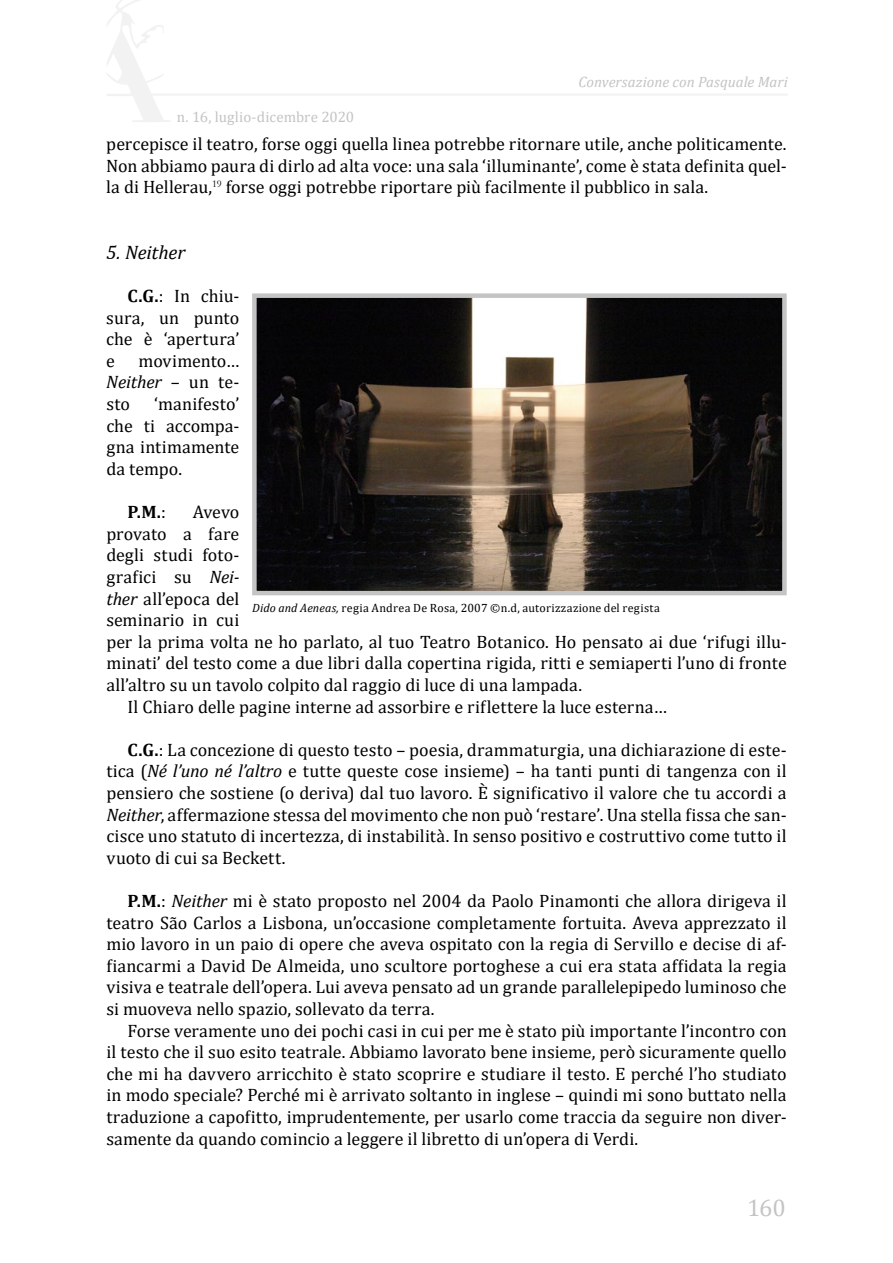
<style>
.page{position:relative;width:893px;height:1263px;background:#fff}
.page>*{position:absolute;margin:0;border:0;box-sizing:border-box;transform-origin:0 0}
.t1{font:24px "Cambria";color:#c4c4c4}
.t2{font:italic 19.5px "Cambria";letter-spacing:-.01em;color:#000}
.t3{font:18px/21.6px "Cambria";letter-spacing:.005em;color:#000;text-align:justify}
.t4{font:700 18px "Cambria";color:#000}
.t5{font:italic 15px "Cambria";letter-spacing:-.005em;color:#c4c4c4}
.t6{font:15px "Cambria";color:#c4c4c4}
.t7{font:12px "Cambria";letter-spacing:.025em;color:#000}
.s1{font-weight:700}
.s2{font-style:italic}
.s3{font-weight:400}
</style>
<div class="page">
<svg style="left:107px;top:0;width:64px;height:122px"></svg>
<hr style="left:131px;top:93px;width:657px;height:3px;background:#f2f3f3">
<img style="left:257px;top:298px;width:525px;height:292px">
<div style="left:252px;top:293px;width:535px;height:302px;border:4px solid #c4c4c4"></div>
<p class="t5" style="left:578px;top:71px;width:211px">Conversazione con Pasquale Mari</p>
<p class="t6" style="left:177px;top:108px;width:179px">n. 16, luglio-dicembre 2020</p>
<p class="t3" style="left:106px;top:133px;width:682px">percepisce il teatro, forse oggi quella linea potrebbe ritornare utile, anche politicamente.<br>Non abbiamo paura di dirlo ad alta voce: una sala ‘illuminante’, come è stata definita quel&shy;la di Hellerau,<sup>19</sup> forse oggi potrebbe riportare più facilmente il pubblico in sala.</p>
<p class="t2" style="left:106px;top:239px;width:81px">5. Neither</p>
<p class="t3" style="left:106px;top:285px;width:135px;text-indent:21px"><span class="s1">C.G.</span>: In chiu&shy;sura, un punto che è ‘apertura’ e</p>
<p class="t3" style="left:106px;top:350px;width:135px;text-indent:32px">movimento… <span class="s2">Neither</span> – un te&shy;sto</p>
<p class="t3" style="left:106px;top:393px;width:135px;text-indent:48px">‘manifesto’ che ti accompa&shy;gna intimamente da tempo.</p>
<p class="t4" style="left:128px;top:499px;width:40px">P.M.<span class="s3">:</span></p>
<p class="t3" style="left:193px;top:501px;width:48px">Avevo</p>
<p class="t3" style="left:106px;top:523px;width:135px">provato a fare</p>
<p class="t3" style="left:106px;top:544px;width:135px">degli studi foto-</p>
<p class="t3" style="left:106px;top:566px;width:135px">grafici su <span class="s2">Nei-</span></p>
<p class="t3" style="left:106px;top:587px;width:135px"><span class="s2">ther</span> all’epoca del</p>
<p class="t3" style="left:106px;top:609px;width:135px">seminario in cui</p>
<p class="t3" style="left:106px;top:631px;width:682px">per la prima volta ne ho parlato, al tuo Teatro Botanico. Ho pensato ai due ‘rifugi illu-</p>
<p class="t3" style="left:106px;top:652px;width:682px">minati’ del testo come a due libri dalla copertina rigida, ritti e semiaperti l’uno di fronte</p>
<p class="t3" style="left:106px;top:674px;width:477px">all’altro su un tavolo colpito dal raggio di luce di una lampada.</p>
<p class="t3" style="left:128px;top:695px;width:541px">Il Chiaro delle pagine interne ad assorbire e riflettere la luce esterna…</p>
<p class="t3" style="left:106px;top:739px;width:682px;text-indent:21px"><span class="s1">C.G.</span>: La concezione di questo testo – poesia, drammaturgia, una dichiarazione di este&shy;tica (<span class="s2">Né l’uno né l’altro</span> e tutte queste cose insieme) – ha tanti punti di tangenza con il pensiero che sostiene (o deriva) dal tuo lavoro. È significativo il valore che tu accordi a <span class="s2">Neither</span>, affermazione stessa del movimento che non può ‘restare’. Una stella fissa che san&shy;cisce uno statuto di incertezza, di instabilità. In senso positivo e costruttivo come tutto il vuoto di cui sa Beckett.</p>
<p class="t3" style="left:106px;top:890px;width:682px;text-indent:21px"><span class="s1">P.M.</span>: <span class="s2">Neither</span> mi è stato proposto nel 2004 da Paolo Pinamonti che allora dirigeva il teatro São Carlos a Lisbona, un’occasione completamente fortuita. Aveva apprezzato il mio lavoro in un paio di opere che aveva ospitato con la regia di Servillo e decise di af&shy;fiancarmi a David De Almeida, uno scultore portoghese a cui era stata affidata la regia visiva e teatrale dell’opera. Lui aveva pensato ad un grande parallelepipedo luminoso che si muoveva nello spazio, sollevato da terra.</p>
<p class="t3" style="left:106px;top:1019px;width:682px;text-indent:21px">Forse veramente uno dei pochi casi in cui per me è stato più importante l’incontro con il testo che il suo esito teatrale. Abbiamo lavorato bene insieme, però sicuramente quello che mi ha davvero arricchito è stato scoprire e studiare il testo. E perché l’ho studiato in modo speciale? Perché mi è arrivato soltanto in inglese – quindi mi sono buttato nella traduzione a capofitto, imprudentemente, per usarlo come traccia da seguire non diver&shy;samente da quando comincio a leggere il libretto di un’opera di Verdi.</p>
<p class="t7" style="left:252px;top:600px;width:409px"><span class="s2">Dido and Aeneas,</span> regia Andrea De Rosa, 2007 ©n.d, autorizzazione del regista</p>
<h1 class="t1" style="left:747px;top:1193px;width:40px">160</h1>
</div>
